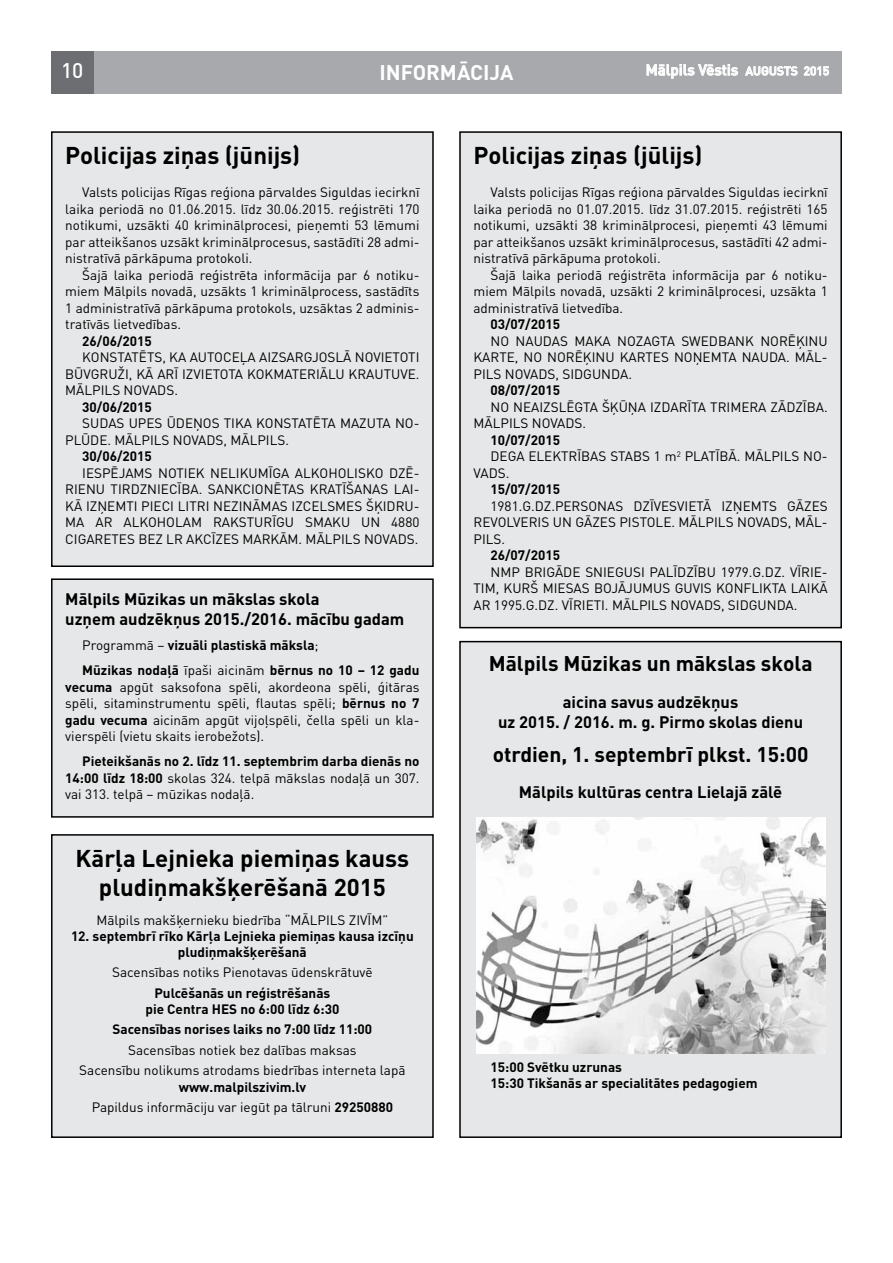
<style>
.page{position:relative;width:893px;height:1263px;background:#fff}
.page>*{position:absolute;margin:0;border:0;box-sizing:border-box;transform-origin:0 0}
.t1{font:700 24px/28.8px "DIN Pro";color:#000;text-align:center}
.t2{font:700 21px "DIN Pro";color:#000}
.t3{font:700 21px "DIN Pro";color:#fff}
.t4{font:500 21px "DIN Pro";color:#fff}
.t5{font:700 16.5px/19.8px "DIN Pro";color:#000;text-align:center}
.t6{font:500 15px "DIN Pro";color:#fff}
.t7{font:13.5px/16.5px "DIN Pro";color:#000;text-align:justify}
.t8{font:700 13.5px/16.2px "DIN Pro";color:#000}
.s1{font-size:12px}
.s2{font-weight:400}
.s3{font-weight:700}
</style>
<div class="page">
<div style="left:51px;top:51px;width:791px;height:43px;background:#a7a9ac"></div>
<div style="left:51px;top:51px;width:43px;height:43px;background:#6d6e71"></div>
<svg style="left:646px;top:64px;width:92px;height:15px"></svg>
<svg style="left:745px;top:66px;width:53px;height:10px"></svg>
<svg style="left:804px;top:66px;width:25px;height:10px"></svg>
<div style="left:52px;top:132px;width:381px;height:434px;background:#e6e7e8"></div>
<div style="left:51px;top:131px;width:383px;height:436px;border:2px solid #000"></div>
<div style="left:460px;top:132px;width:381px;height:496px;background:#e6e7e8"></div>
<div style="left:459px;top:131px;width:383px;height:497px;border:2px solid #000"></div>
<div style="left:460px;top:642px;width:381px;height:495px;background:#e6e7e8"></div>
<div style="left:459px;top:641px;width:383px;height:497px;border:2px solid #000"></div>
<img style="left:476px;top:818px;width:349px;height:235px">
<div style="left:52px;top:579px;width:381px;height:238px;background:#e6e7e8"></div>
<div style="left:51px;top:578px;width:383px;height:240px;border:2px solid #000"></div>
<div style="left:52px;top:835px;width:381px;height:302px;background:#e6e7e8"></div>
<div style="left:51px;top:834px;width:383px;height:304px;border:2px solid #000"></div>
<h2 class="t3" style="left:379px;top:58px;width:136px">INFORMĀCIJA</h2>
<h2 class="t4" style="left:61px;top:56px;width:24px">10</h2>
<p class="t6" style="left:646px;top:60px;width:185px">Mālpils Vēstis <span class="s1">AUGUSTS 2015</span></p>
<h1 class="t1" style="left:65px;top:140px;width:237px">Policijas ziņas (jūnijs)</h1>
<p class="t7" style="left:65px;top:184px;width:356px;text-indent:17px">Valsts policijas Rīgas reģiona pārvaldes Siguldas iecirknī laika periodā no 01.06.2015. līdz 30.06.2015. reģistrēti 170 notikumi, uzsākti 40 kriminālprocesi, pieņemti 53 lēmumi par atteikšanos uzsākt kriminālprocesus, sastādīti 28 admi&shy;nistratīvā pārkāpuma protokoli.</p>
<p class="t7" style="left:65px;top:266px;width:356px;text-indent:17px">Šajā laika periodā reģistrēta informācija par 6 notiku&shy;miem Mālpils novadā, uzsākts 1 kriminālprocess, sastādīts 1 administratīvā pārkāpuma protokols, uzsāktas 2 adminis&shy;tratīvās lietvedības.</p>
<p class="t8" style="left:82px;top:332px;width:71px">26/06/2015</p>
<p class="t7" style="left:65px;top:349px;width:356px;text-indent:17px">KONSTATĒTS, KA AUTOCEĻA AIZSARGJOSLĀ NOVIETOTI BŪVGRUŽI, KĀ ARĪ IZVIETOTA KOKMATERIĀLU KRAUTUVE.<br>MĀLPILS NOVADS.</p>
<p class="t8" style="left:82px;top:398px;width:71px">30/06/2015</p>
<p class="t7" style="left:65px;top:415px;width:356px;text-indent:17px">SUDAS UPES ŪDEŅOS TIKA KONSTATĒTA MAZUTA NO-<br>PLŪDE. MĀLPILS NOVADS, MĀLPILS.</p>
<p class="t8" style="left:82px;top:448px;width:71px">30/06/2015</p>
<p class="t7" style="left:65px;top:464px;width:356px;text-indent:17px">IESPĒJAMS NOTIEK NELIKUMĪGA ALKOHOLISKO DZĒ-RIENU TIRDZNIECĪBA. SANKCIONĒTAS KRATĪŠANAS LAI-KĀ IZŅEMTI PIECI LITRI NEZINĀMAS IZCELSMES ŠĶIDRU-MA AR ALKOHOLAM RAKSTURĪGU SMAKU UN 4880<br>CIGARETES BEZ LR AKCĪZES MARKĀM. MĀLPILS NOVADS.</p>
<p class="t5" style="left:65px;top:589px;width:341px;text-align:left">Mālpils Mūzikas un mākslas skola<br>uzņem audzēkņus 2015./2016. mācību gadam</p>
<p class="t8" style="left:82px;top:632px;width:339px;line-height:25px"><span class="s2">Programmā –</span> vizuāli plastiskā māksla<span class="s2">;<br></span>Mūzikas nodaļā <span class="s2">īpaši aicinām</span> bērnus no 10 – 12 gadu</p>
<p class="t7" style="left:65px;top:678px;width:356px"><span class="s3">vecuma</span> apgūt saksofona spēli, akordeona spēli, ģitāras spēli, sitaminstrumentu spēli, flautas spēli; <span class="s3">bērnus no 7 gadu vecuma</span> aicinām apgūt vijoļspēli, čella spēli un kla&shy;vierspēli (vietu skaits ierobežots).</p>
<p class="t7" style="left:65px;top:752px;width:356px;text-indent:17px"><span class="s3">Pieteikšanās no 2. līdz 11. septembrim darba dienās no 14:00 līdz 18:00</span> skolas 324. telpā mākslas nodaļā un 307. vai 313. telpā – mūzikas nodaļā.</p>
<h1 class="t1" style="left:76px;top:843px;width:335px">Kārļa Lejnieka piemiņas kauss pludiņmakšķerēšanā 2015</h1>
<p class="t7" style="left:96px;top:911px;width:293px">Mālpils makšķernieku biedrība “MĀLPILS ZIVĪM”</p>
<p class="t8" style="left:71px;top:927px;width:344px;text-align:center">12. septembrī rīko Kārļa Lejnieka piemiņas kausa izcīņu pludiņmakšķerēšanā</p>
<p class="t7" style="left:112px;top:964px;width:262px">Sacensības notiks Pienotavas ūdenskrātuvē</p>
<p class="t8" style="left:145px;top:984px;width:195px;text-align:center">Pulcēšanās un reģistrēšanās pie Centra HES no 6:00 līdz 6:30</p>
<p class="t8" style="left:113px;top:1021px;width:261px">Sacensības norises laiks no 7:00 līdz 11:00</p>
<p class="t7" style="left:79px;top:1039px;width:328px;line-height:20.4px;text-align:center">Sacensības notiek bez dalības maksas<br>Sacensību nolikums atrodams biedrības interneta lapā</p>
<p class="t7" style="left:92px;top:1076px;width:303px;line-height:20.4px;text-align:center"><span class="s3">www.malpilszivim.lv<br></span>Papildus informāciju var iegūt pa tālruni <span class="s3">29250880</span></p>
<h1 class="t1" style="left:473px;top:140px;width:231px">Policijas ziņas (jūlijs)</h1>
<p class="t7" style="left:473px;top:184px;width:356px;text-indent:17px">Valsts policijas Rīgas reģiona pārvaldes Siguldas iecirknī laika periodā no 01.07.2015. līdz 31.07.2015. reģistrēti 165 notikumi, uzsākti 38 kriminālprocesi, pieņemti 43 lēmumi par atteikšanos uzsākt kriminālprocesus, sastādīti 42 admi&shy;nistratīvā pārkāpuma protokoli.</p>
<p class="t7" style="left:473px;top:266px;width:356px;text-indent:17px">Šajā laika periodā reģistrēta informācija par 6 notiku&shy;miem Mālpils novadā, uzsākti 2 kriminālprocesi, uzsākta 1 administratīvā lietvedība.</p>
<p class="t8" style="left:490px;top:316px;width:71px">03/07/2015</p>
<p class="t7" style="left:473px;top:332px;width:356px;text-indent:17px">NO NAUDAS MAKA NOZAGTA SWEDBANK NORĒĶINU KARTE, NO NORĒĶINU KARTES NOŅEMTA NAUDA. MĀL-PILS NOVADS, SIDGUNDA.</p>
<p class="t8" style="left:490px;top:382px;width:71px">08/07/2015</p>
<p class="t7" style="left:473px;top:398px;width:356px;text-indent:17px">NO NEAIZSLĒGTA ŠĶŪŅA IZDARĪTA TRIMERA ZĀDZĪBA.<br>MĀLPILS NOVADS.</p>
<p class="t8" style="left:490px;top:431px;width:71px">10/07/2015</p>
<p class="t7" style="left:490px;top:448px;width:339px">DEGA ELEKTRĪBAS STABS 1 m<sup>2</sup> PLATĪBĀ. MĀLPILS NO-</p>
<p class="t7" style="left:473px;top:464px;width:37px">VADS.</p>
<p class="t8" style="left:490px;top:481px;width:71px">15/07/2015</p>
<p class="t7" style="left:473px;top:497px;width:356px;text-indent:17px">1981.G.DZ.PERSONAS DZĪVESVIETĀ IZŅEMTS GĀZES REVOLVERIS UN GĀZES PISTOLE. MĀLPILS NOVADS, MĀL-PILS.</p>
<p class="t8" style="left:490px;top:547px;width:71px">26/07/2015</p>
<p class="t7" style="left:473px;top:563px;width:356px;text-indent:17px">NMP BRIGĀDE SNIEGUSI PALĪDZĪBU 1979.G.DZ. VĪRIE-TIM, KURŠ MIESAS BOJĀJUMUS GUVIS KONFLIKTA LAIKĀ AR 1995.G.DZ. VĪRIETI. MĀLPILS NOVADS, SIDGUNDA.</p>
<h2 class="t2" style="left:489px;top:649px;width:325px">Mālpils Mūzikas un mākslas skola</h2>
<p class="t5" style="left:498px;top:691px;width:307px">aicina savus audzēkņus<br>uz 2015. / 2016. m. g. Pirmo skolas dienu</p>
<h2 class="t2" style="left:493px;top:740px;width:317px">otrdien, 1. septembrī plkst. 15:00</h2>
<p class="t5" style="left:519px;top:782px;width:265px">Mālpils kultūras centra Lielajā zālē</p>
<p class="t8" style="left:490px;top:1058px;width:269px">15:00 Svētku uzrunas<br>15:30 Tikšanās ar specialitātes pedagogiem</p>
</div>
